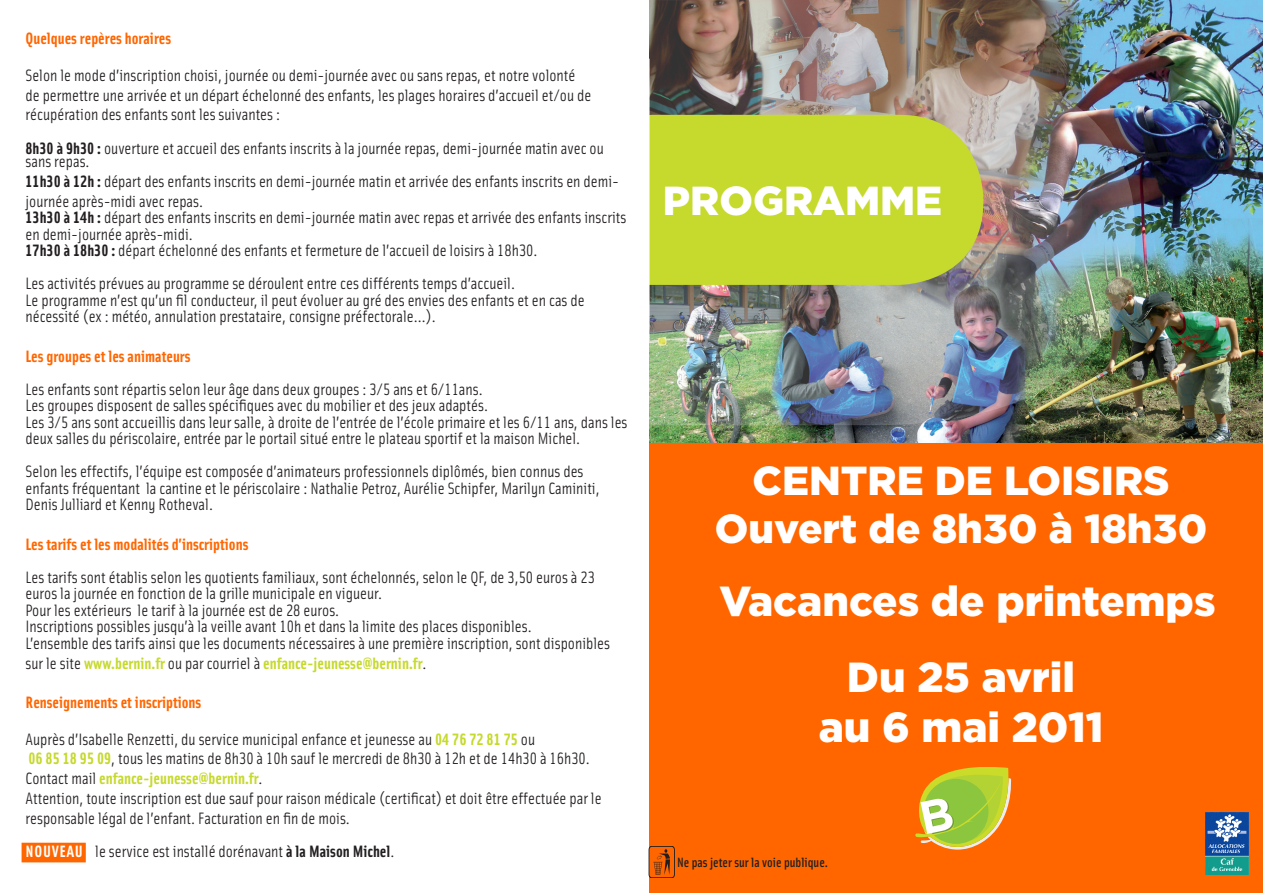
<style>
.page{position:relative;width:1263px;height:893px;background:#fff}
.page>*{position:absolute;margin:0;border:0;box-sizing:border-box;transform-origin:0 0}
.t1{font:900 42px "Gotham";color:#fff}
.t2{font:900 42px/50.4px "Gotham";color:#fff;text-align:center}
.t3{font:900 40.5px/48.6px "Gotham";color:#fff;text-align:center}
.t4{font:16.5px/16.5px "Solex Regular Lining";color:#231f20}
.t5{font:16.5px "Solex Bold Lining";color:#f60}
.t6{font:16.5px "Solex Bold Lining";color:#c6d92d}
.t7{font:13.5px "Solex Medium Lining";color:#231f20}
.s1{font-family:"Solex Bold Lining"}
.s2{font-family:"Solex Regular Lining";color:#231f20}
.s3{font-family:"Solex Bold Lining";color:#c6d92d}
.s4{font-family:"Solex Bold Lining";color:#fff}
.s5{font-family:"Solex";font-weight:700}
</style>
<div class="page">
<img style="left:649px;top:0;width:614px;height:443px">
<div style="left:649px;top:443px;width:614px;height:450px;background:#f60"></div>
<img style="left:649px;top:0;width:486px;height:425px">
<div style="left:516px;top:115px;width:467px;height:170px;background:#c6d92d;border-radius:84px"></div>
<div style="left:499px;top:59px;width:150px;height:282px;background:#fff"></div>
<div style="left:22px;top:843px;width:64px;height:19px;background:#f60"></div>
<svg style="left:915px;top:767px;width:96px;height:83px"></svg>
<img style="left:1205px;top:812px;width:43px;height:62px">
<svg style="left:653px;top:849px;width:17px;height:26px"></svg>
<div style="left:649px;top:846px;width:26px;height:32px;border:1px solid #231f20;border-radius:3px"></div>
<p class="t5" style="left:26px;top:28px;width:147px">Quelques repères horaires</p>
<p class="t4" style="left:26px;top:64px;width:567px;line-height:19.8px">Selon le mode d’inscription choisi, journée ou demi-journée avec ou sans repas, et notre volonté de permettre une arrivée et un départ échelonné des enfants, les plages horaires d’accueil et/ou de récupération des enfants sont les suivantes :</p>
<p class="t4" style="left:26px;top:141px;width:580px;line-height:13.5px"><span class="s1">8h30 à 9h30 :</span> ouverture et accueil des enfants inscrits à la journée repas, demi-journée matin avec ou sans repas.</p>
<p class="t4" style="left:26px;top:171px;width:595px;line-height:19.8px"><span class="s1">11h30 à 12h :</span> départ des enfants inscrits en demi-journée matin et arrivée des enfants inscrits en demi&shy;journée après-midi avec repas.</p>
<p class="t4" style="left:26px;top:209px;width:602px"><span class="s1">13h30 à 14h :</span> départ des enfants inscrits en demi-journée matin avec repas et arrivée des enfants inscrits en demi-journée après-midi.<br><span class="s1">17h30 à 18h30 :</span> départ échelonné des enfants et fermeture de l’accueil de loisirs à 18h30.</p>
<p class="t4" style="left:26px;top:275px;width:561px">Les activités prévues au programme se déroulent entre ces différents temps d’accueil.<br>Le programme n’est qu’un fil conducteur, il peut évoluer au gré des envies des enfants et en cas de nécessité (ex : météo, annulation prestataire, consigne préfectorale…).</p>
<p class="t5" style="left:26px;top:345px;width:166px">Les groupes et les animateurs</p>
<p class="t4" style="left:26px;top:380px;width:604px">Les enfants sont répartis selon leur âge dans deux groupes : 3/5 ans et 6/11ans.<br>Les groupes disposent de salles spécifiques avec du mobilier et des jeux adaptés.<br>Les 3/5 ans sont accueillis dans leur salle, à droite de l’entrée de l’école primaire et les 6/11 ans, dans les deux salles du périscolaire, entrée par le portail situé entre le plateau sportif et la maison Michel.</p>
<p class="t4" style="left:26px;top:463px;width:576px">Selon les effectifs, l’équipe est composée d’animateurs professionnels diplômés, bien connus des enfants fréquentant la cantine et le périscolaire : Nathalie Petroz, Aurélie Schipfer, Marilyn Caminiti,<br>Denis Julliard et Kenny Rotheval.</p>
<p class="t5" style="left:26px;top:533px;width:224px">Les tarifs et les modalités d’inscriptions</p>
<p class="t4" style="left:26px;top:568px;width:586px">Les tarifs sont établis selon les quotients familiaux, sont échelonnés, selon le QF, de 3,50 euros à 23 euros la journée en fonction de la grille municipale en vigueur.<br>Pour les extérieurs le tarif à la journée est de 28 euros.<br>Inscriptions possibles jusqu’à la veille avant 10h et dans la limite des places disponibles.<br>L’ensemble des tarifs ainsi que les documents nécessaires à une première inscription, sont disponibles</p>
<p class="t6" style="left:26px;top:652px;width:402px"><span class="s2">sur le site</span> www.bernin.fr <span class="s2">ou par courriel à</span> enfance-jeunesse@bernin.fr<span class="s2">.</span></p>
<p class="t5" style="left:26px;top:692px;width:177px">Renseignements et inscriptions</p>
<p class="t4" style="left:26px;top:728px;width:566px;line-height:19.8px">Auprès d’Isabelle Renzetti, du service municipal enfance et jeunesse au <span class="s3">04 76 72 81 75</span> ou<br><span class="s3">06 85 18 95 09</span>, tous les matins de 8h30 à 10h sauf le mercredi de 8h30 à 12h et de 14h30 à 16h30.</p>
<p class="t6" style="left:26px;top:768px;width:238px"><span class="s2">Contact mail</span> enfance-jeunesse@bernin.fr<span class="s2">.</span></p>
<p class="t4" style="left:26px;top:788px;width:578px;line-height:19.8px">Attention, toute inscription est due sauf pour raison médicale (certificat) et doit être effectuée par le responsable légal de l’enfant. Facturation en fin de mois.</p>
<p class="t4" style="left:26px;top:843px;width:370px"><span class="s4">NOUVEAU</span> le service est installé dorénavant <span class="s5">à la Maison Michel</span>.</p>
<h2 class="t3" style="left:663px;top:175px;width:281px">PROGRAMME</h2>
<h2 class="t3" style="left:715px;top:455px;width:494px">CENTRE DE LOISIRS<br>Ouvert de 8h30 à 18h30</h2>
<h1 class="t1" style="left:719px;top:577px;width:498px">Vacances de printemps</h1>
<h1 class="t2" style="left:819px;top:651px;width:286px">Du 25 avril au 6 mai 2011</h1>
<p class="t7" style="left:677px;top:854px;width:153px">Ne pas jeter sur la voie publique.</p>
</div>
